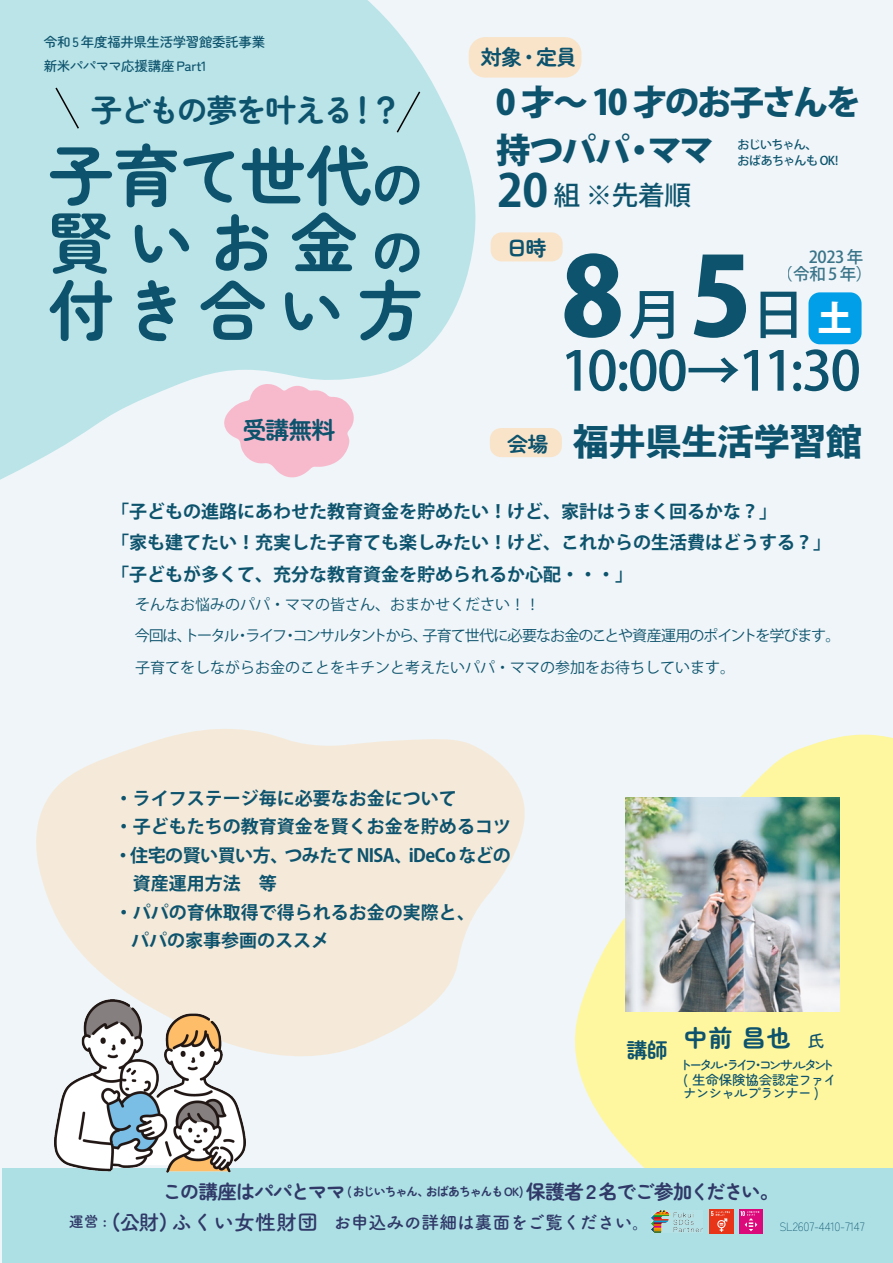
<style>
.page{position:relative;width:893px;height:1263px;background:#eff5f8}
.page>*{position:absolute;margin:0;border:0;box-sizing:border-box;transform-origin:0 0}
.t1{font:800 108px "Koz Go Pr 6 N";color:#0d536d}
.t2{font:700 66px/67.5px "Zen Maru Gothic";letter-spacing:.15em;color:#0d536d;text-align:justify}
.t3{font:500 54px "Koz Go Pr 6 N";letter-spacing:-.05em;color:#0d536d}
.t4{font:36px "Toppan Bunkyu Midashi Go Std EB";letter-spacing:.005em;color:#0d536d}
.t5{font:800 34.5px/48px "Koz Go Pr 6 N";letter-spacing:-.065em;color:#0d536d}
.t6{font:800 34.5px "Koz Go Pr 6 N";color:#fff}
.t7{font:700 31.5px "Zen Maru Gothic";letter-spacing:-.07em;color:#0d536d}
.t8{font:500 26.55px "Koz Go Pr 6 N";color:#0d536d}
.t9{font:700 24px "Zen Maru Gothic";letter-spacing:-.035em;color:#0d536d}
.t10{font:700 21px "Zen Maru Gothic";letter-spacing:-.035em;color:#0d536d}
.t11{font:700 19.5px "Zen Maru Gothic";letter-spacing:-.075em;color:#303967}
.t12{font:700 18px/31.5px "Koz Go Pr 6 N";color:#0d536d}
.t13{font:18px "Tsuku A Rd Gothic Std B";letter-spacing:-.02em;color:#303967}
.t14{font:700 18px "Koz Go Pr 6 N";letter-spacing:-.03em;color:#0d536d}
.t15{font:500 16.5px/16.5px "Koz Go Pr 6 N";letter-spacing:-.025em;color:#0d536d}
.t16{font:15px/31.5px "Koz Go Pr 6 N";color:#0d536d}
.t17{font:500 13.5px/23.7px "Zen Maru Gothic";letter-spacing:-.035em;color:#0d536d}
.t18{font:500 13.5px/15px "Zen Maru Gothic";letter-spacing:-.08em;color:#0d536d}
.t19{font:500 12px/16.5px "Koz Go Pr 6 N";letter-spacing:-.05em;color:#0d536d}
.t20{font:300 12px "Zen Maru Gothic";letter-spacing:-.015em;color:#0d536d}
.s1{font-size:54px}
.s2{font-weight:700;font-size:45px}
.s3{font-weight:500;font-size:54px}
.s4{font-weight:500;font-size:16.5px}
.s5{font-size:12px}
.s6{font-size:15px}
.s7{font-size:21px}
</style>
<div class="page">
<svg style="left:0;top:0;width:475px;height:480px;fill:#bae4e8"></svg>
<svg style="left:575px;top:734px;width:318px;height:434px;fill:#fff79f"></svg>
<svg style="left:224px;top:384px;width:130px;height:93px"></svg>
<svg style="left:36px;top:729px;width:489px;height:327px;fill:#f5eada"></svg>
<div style="left:469px;top:37px;width:112px;height:41px;background:#f9e4ca;border-radius:17px"></div>
<div style="left:491px;top:232px;width:72px;height:29px;background:#f9e4ca;border-radius:11px"></div>
<div style="left:490px;top:428px;width:72px;height:29px;background:#f9e4ca;border-radius:11px"></div>
<svg style="left:54px;top:86px;width:26px;height:44px"></svg>
<svg style="left:395px;top:90px;width:27px;height:44px"></svg>
<div style="left:2px;top:1168px;width:891px;height:95px;background:#ade0e5"></div>
<img style="left:626px;top:798px;width:213px;height:213px">
<img style="left:55px;top:1000px;width:191px;height:172px">
<div style="left:808px;top:292px;width:53px;height:52px;background:#009fe8;border-radius:11px"></div>
<img style="left:739px;top:1210px;width:24px;height:23px">
<img style="left:651px;top:1210px;width:51px;height:23px">
<img style="left:710px;top:1209px;width:24px;height:24px">
<p class="t17" style="left:44px;top:30px;width:223px">令和 5 年度福井県生活学習館委託事業新米パパママ応援講座 Part1</p>
<h3 class="t7" style="left:91px;top:90px;width:312px">子どもの夢を叶える！？</h3>
<h2 class="t2" style="left:47px;top:141px;width:379px">子育て世代<span class="s1">の</span>賢いお金<span class="s1">の</span>付き合い方</h2>
<h3 class="t9" style="left:242px;top:415px;width:94px">受講無料</h3>
<p class="t10" style="left:481px;top:44px;width:98px">対象・定員</p>
<h3 class="t5" style="left:496px;top:79px;width:366px">0 才～ 10 才のお子さんを持つパパ・ママ</h3>
<p class="t19" style="left:738px;top:136px;width:102px">おじいちゃん、　<br>おばあちゃんも OK!</p>
<h3 class="t8" style="left:497px;top:181px;width:196px"><span class="s2">20</span> 組 ※先着順</h3>
<p class="t10" style="left:507px;top:235px;width:42px">日時</p>
<p class="t10" style="left:507px;top:431px;width:43px">会場</p>
<p class="t15" style="left:777px;top:250px;width:97px;text-indent:32px">2023 年（令和 5 年）</p>
<h3 class="t6" style="left:818px;top:298px;width:36px">土</h3>
<h1 class="t1" style="left:561px;top:236px;width:245px">8<span class="s3">月</span>5<span class="s3">日</span></h1>
<h3 class="t3" style="left:561px;top:340px;width:302px">10:00→11:30</h3>
<h3 class="t4" style="left:573px;top:413px;width:291px">福井県生活学習館</h3>
<p class="t12" style="left:111px;top:496px;width:722px">「子どもの進路にあわせた教育資金を貯めたい！けど、家計はうまく回るかな？」<br>「家も建てたい！充実した子育ても楽しみたい！けど、これからの生活費はどうする？」「子どもが多くて、充分な教育資金を貯められるか心配・・・」</p>
<p class="t16" style="left:135px;top:589px;width:707px">そんなお悩みのパパ・ママの皆さん、おまかせください！！<br>今回は、トータル・ライフ・コンサルタントから、子育て世代に必要なお金のことや資産運用のポイントを学びます。子育てをしながらお金のことをキチンと考えたいパパ・ママの参加をお待ちしています。</p>
<p class="t12" style="left:115px;top:783px;width:343px">・ライフステージ毎に必要なお金について</p>
<p class="t12" style="left:115px;top:811px;width:397px">・子どもたちの教育資金を賢くお金を貯めるコツ</p>
<p class="t14" style="left:114px;top:845px;width:398px">・住宅の賢い買い方、つみたて NISA、iDeCo などの</p>
<p class="t12" style="left:133px;top:868px;width:145px">資産運用方法　等</p>
<p class="t12" style="left:115px;top:897px;width:361px">・パパの育休取得で得られるお金の実際と、</p>
<p class="t12" style="left:131px;top:925px;width:199px">パパの家事参画のススメ</p>
<p class="t10" style="left:626px;top:1037px;width:43px">講師</p>
<h3 class="t9" style="left:683px;top:1023px;width:142px">中前 昌也 <span class="s4">氏</span></h3>
<p class="t18" style="left:679px;top:1057px;width:159px">トータル・ライフ・コンサルタント( 生命保険協会認定ファイ</p>
<p class="t17" style="left:683px;top:1081px;width:137px">ナンシャルプランナー )</p>
<p class="t11" style="left:162px;top:1179px;width:618px">この講座はパパとママ <span class="s5">( おじいちゃん、おばあちゃんもOK)</span> 保護者２名でご参加ください。</p>
<p class="t13" style="left:69px;top:1208px;width:583px"><span class="s6">運営 :</span> <span class="s7">(公財) ふくい女性財団</span> お申込みの詳細は裏面をご覧ください。</p>
<p class="t20" style="left:779px;top:1219px;width:87px">SL2607-4410-7147</p>
</div>
